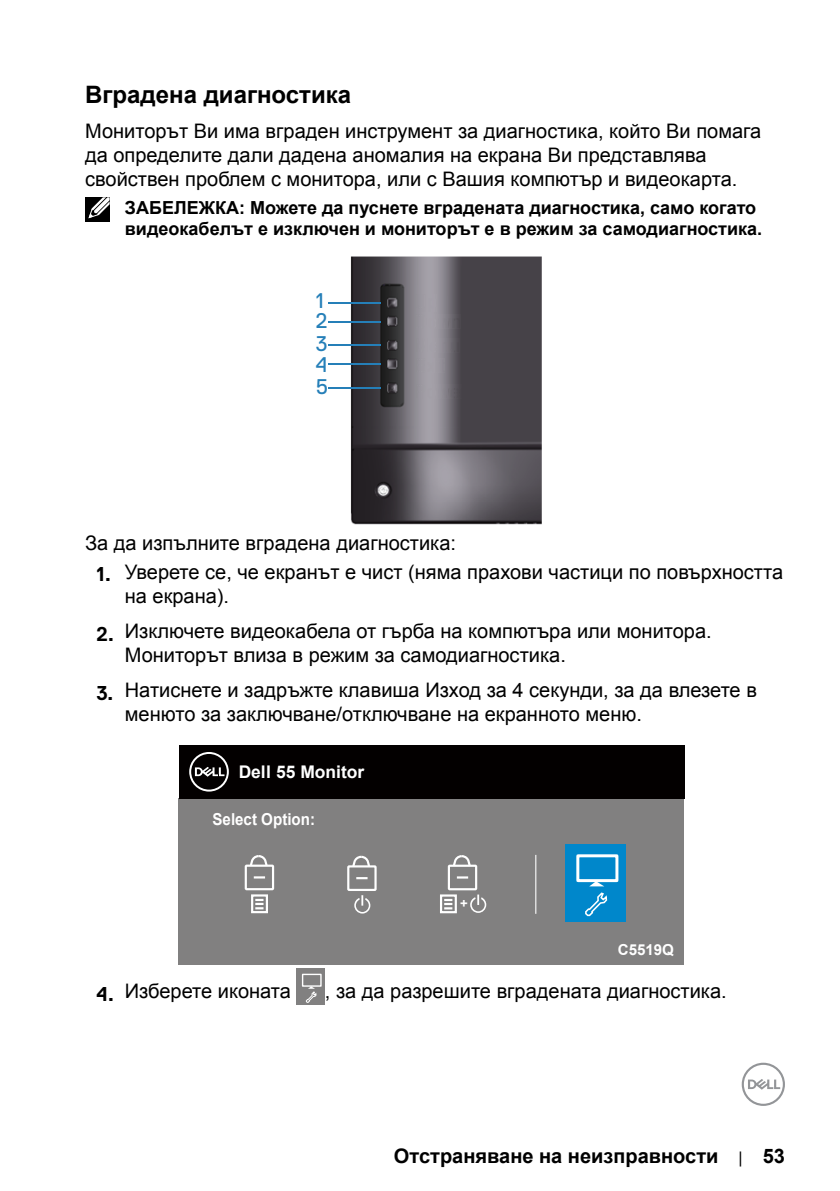
<style>
.page{position:relative;width:840px;height:1191px;background:#fff}
.page>*{position:absolute;margin:0;border:0;box-sizing:border-box;transform-origin:0 0}
.Head2{font:700 24px "Arial";color:#000}
.t1{font:21.2px/21.2px "Dell Replica";color:#257fb8}
.Paragraph{font:20px/24px "Arial";color:#000}
.t2{font:700 20px "Arial";color:#000}
.text{font:700 18px/21.6px "Arial";color:#000}
.t3{font:700 17.4px "Arial";color:#fff}
.t4{font:700 16.4px "Arial";color:#fff;scale:.92 1}
.t5{font:700 15.2px "Arial";color:#fff}
.t6{font:700 13px "Arial";color:#fff}
.s1{font-family:"Dell Replica";font-weight:700}
.s2{font-weight:400;font-size:16px}
</style>
<div class="page">
<svg style="left:741px;top:1062px;width:43px;height:44px"></svg>
<div style="left:85px;top:197px;width:24px;height:25px;background:#000"></div>
<svg style="left:88px;top:197px;width:22px;height:22px"></svg>
<img style="left:350px;top:256px;width:191px;height:269px">
<img style="left:415px;top:339px;width:44px;height:13px">
<img style="left:415px;top:359px;width:29px;height:13px">
<img style="left:415px;top:385px;width:51px;height:13px">
<img style="left:415px;top:315px;width:45px;height:13px">
<img style="left:415px;top:294px;width:21px;height:17px">
<hr style="left:328px;top:302px;width:52px;height:2px;background:#257fb8">
<hr style="left:328px;top:321px;width:52px;height:2px;background:#257fb8">
<hr style="left:328px;top:344px;width:52px;height:2px;background:#257fb8">
<hr style="left:328px;top:363px;width:52px;height:2px;background:#257fb8">
<hr style="left:328px;top:387px;width:52px;height:2px;background:#257fb8">
<div style="left:179px;top:798px;width:504px;height:167px;background:#818080"></div>
<div style="left:179px;top:745px;width:504px;height:53px;background:#030000"></div>
<svg style="left:189px;top:752px;width:40px;height:39px"></svg>
<div style="left:347px;top:865px;width:29px;height:26px;border:2px solid #fff"></div>
<svg style="left:356px;top:877px;width:11px;height:2px"></svg>
<svg style="left:351px;top:855px;width:20px;height:13px"></svg>
<svg style="left:354px;top:895px;width:16px;height:18px"></svg>
<hr style="left:535px;top:855px;width:1px;height:58px;background:#fff">
<div style="left:564px;top:843px;width:61px;height:78px;background:#0087cb"></div>
<div style="left:244px;top:864px;width:30px;height:26px;border:2px solid #fff"></div>
<svg style="left:254px;top:876px;width:11px;height:2px"></svg>
<svg style="left:249px;top:855px;width:19px;height:12px"></svg>
<div style="left:251px;top:894px;width:17px;height:19px;border:2px solid #fff"></div>
<svg style="left:255px;top:899px;width:8px;height:10px"></svg>
<div style="left:447px;top:864px;width:30px;height:26px;border:2px solid #fff"></div>
<svg style="left:456px;top:876px;width:12px;height:2px"></svg>
<svg style="left:451px;top:855px;width:20px;height:12px"></svg>
<div style="left:439px;top:894px;width:17px;height:19px;border:2px solid #fff"></div>
<svg style="left:444px;top:899px;width:8px;height:10px"></svg>
<svg style="left:470px;top:894px;width:16px;height:19px"></svg>
<div style="left:576px;top:854px;width:42px;height:28px;border:3px solid #fff"></div>
<svg style="left:584px;top:881px;width:23px;height:36px"></svg>
<svg style="left:296px;top:968px;width:29px;height:37px"></svg>
<div style="left:302px;top:973px;width:19px;height:13px;border:1px solid #fff"></div>
<svg style="left:305px;top:986px;width:11px;height:17px"></svg>
<p class="Head2" style="left:85px;top:78px;width:267px">Вградена диагностика</p>
<p class="Paragraph" style="left:85px;top:119px;width:677px">Мониторът Ви има вграден инструмент за диагностика, който Ви помага да определите дали дадена аномалия на екрана Ви представлява свойствен проблем с монитора, или с Вашия компютър и видеокарта.</p>
<p class="text" style="left:125px;top:197px;width:638px">ЗАБЕЛЕЖКА: Можете да пуснете вградената диагностика, само когато видеокабелът е изключен и мониторът е в режим за самодиагностика.</p>
<p class="t1" style="left:315px;top:290px;width:13px;line-height:20.6px">1<br>2</p>
<p class="t1" style="left:315px;top:333px;width:14px;text-align:justify">3<br>4<br>5</p>
<p class="Paragraph" style="left:85px;top:531px;width:372px">За да изпълните вградена диагностика:</p>
<p class="Paragraph" style="left:125px;top:560px;width:659px;text-indent:-28px"><span class="s1">1.</span> Уверете се, че екранът е чист (няма прахови частици по повърхността на екрана).</p>
<p class="Paragraph" style="left:125px;top:619px;width:588px;text-indent:-28px"><span class="s1">2.</span> Изключете видеокабела от гърба на компютъра или монитора.<br>Мониторът влиза в режим за самодиагностика.</p>
<p class="Paragraph" style="left:125px;top:678px;width:633px;text-indent:-28px"><span class="s1">3.</span> Натиснете и задръжте клавиша Изход за 4 секунди, за да влезете в менюто за заключване/отключване на екранното меню.</p>
<p class="t3" style="left:239px;top:760px;width:127px">Dell 55 Monitor</p>
<p class="t4" style="left:212px;top:809px;width:113px">Select Option:</p>
<p class="t6" style="left:460px;top:895px;width:9px">+</p>
<p class="t5" style="left:617px;top:939px;width:58px">C5519Q</p>
<p class="Paragraph" style="left:96px;top:979px;width:196px"><span class="s1">4.</span> Изберете иконата</p>
<p class="Paragraph" style="left:325px;top:979px;width:403px">, за да разрешите вградената диагностика.</p>
<p class="t2" style="left:394px;top:1142px;width:392px">Отстраняване на неизправности <span class="s2">|</span> 53</p>
</div>
